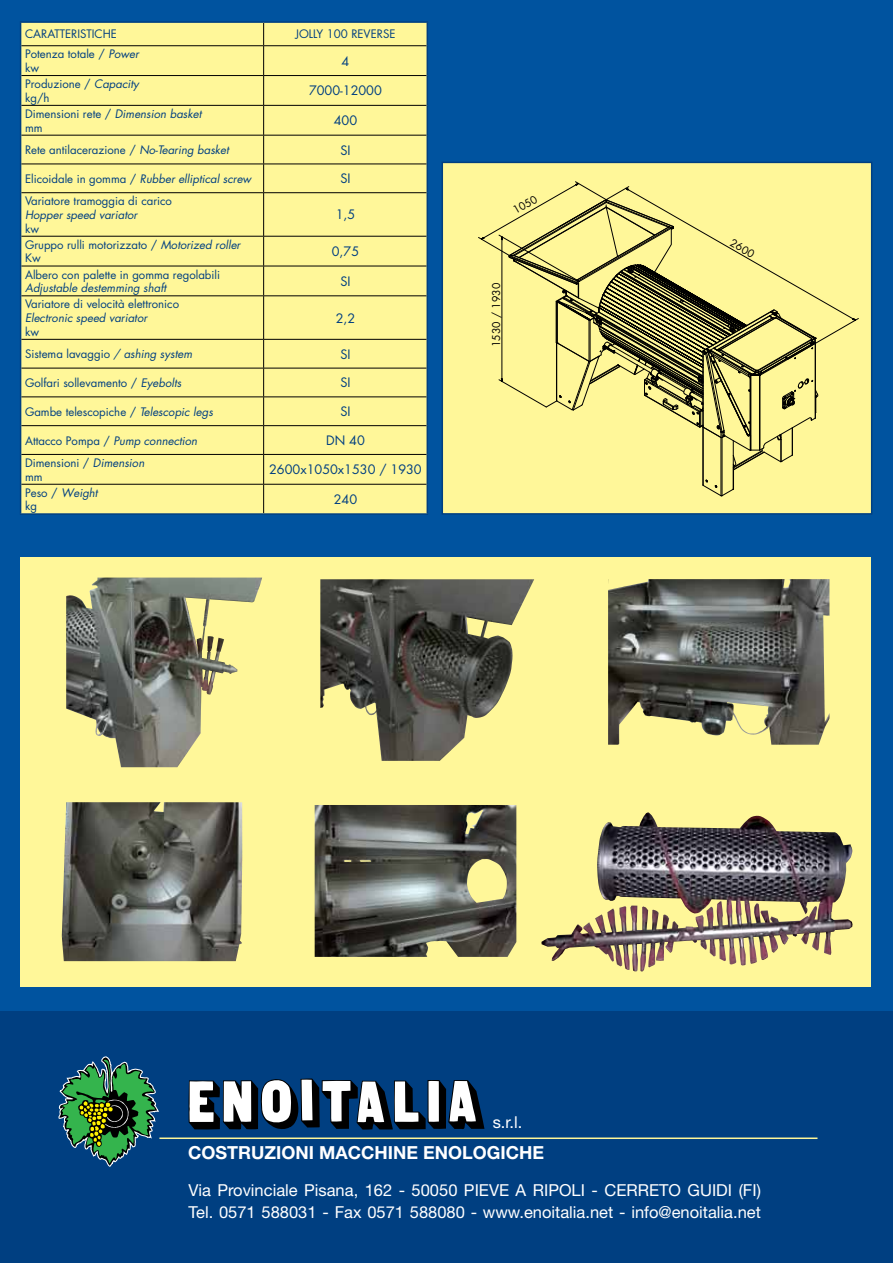
<style>
.page{position:relative;width:893px;height:1263px;background:#00539f}
.page>*{position:absolute;margin:0;border:0;box-sizing:border-box;transform-origin:0 0}
.t1{font:700 18px "Helvetica Neue";color:#fff}
.t2{font:16.5px/22.5px "Helvetica Neue";color:#fff}
.t3{font:12.6px "Futura";color:#003f81}
.t4{font:11.4px/13.6px "Futura";color:#003f81}
.t5{font:italic 11.4px "Futura";color:#003f81}
.t6{font:10.5px "Futura";color:#000}
.s1{font-style:italic}
.s2{font-style:normal}
</style>
<div class="page">
<svg style="left:20px;top:557px;width:850px;height:430px;background:#c7c282"></svg>
<div style="left:0;top:1011px;width:893px;height:252px;background:#003f81"></div>
<svg style="left:57px;top:974px;width:114px;height:193px"></svg>
<svg style="left:188px;top:1078px;width:296px;height:52px"></svg>
<hr style="left:159px;top:1137px;width:658px;height:2px;background:#fff799">
<img style="left:608px;top:579px;width:182px;height:166px">
<img style="left:63px;top:802px;width:101px;height:111px">
<img style="left:315px;top:805px;width:134px;height:152px">
<div style="left:442px;top:162px;width:430px;height:352px;background:#fff799"></div>
<svg style="left:478px;top:181px;width:381px;height:316px"></svg>
<div style="left:441px;top:162px;width:431px;height:353px;border:2px solid #003f81"></div>
<div style="left:21px;top:23px;width:406px;height:490px;background:#fff799"></div>
<hr style="left:21px;top:45px;width:243px;height:1px;background:#000">
<hr style="left:264px;top:45px;width:163px;height:1px;background:#000">
<hr style="left:21px;top:75px;width:243px;height:1px;background:#000">
<hr style="left:264px;top:75px;width:163px;height:1px;background:#000">
<hr style="left:21px;top:105px;width:243px;height:1px;background:#000">
<hr style="left:264px;top:105px;width:163px;height:1px;background:#000">
<hr style="left:21px;top:135px;width:243px;height:1px;background:#000">
<hr style="left:264px;top:135px;width:163px;height:1px;background:#000">
<hr style="left:21px;top:164px;width:243px;height:1px;background:#000">
<hr style="left:264px;top:164px;width:163px;height:1px;background:#000">
<svg style="left:263px;top:23px;width:1px;height:169px"></svg>
<hr style="left:21px;top:192px;width:243px;height:1px;background:#000">
<hr style="left:264px;top:192px;width:163px;height:1px;background:#000">
<hr style="left:263px;top:193px;width:1px;height:43px;background:#000">
<hr style="left:21px;top:236px;width:243px;height:1px;background:#000">
<hr style="left:264px;top:236px;width:163px;height:1px;background:#000">
<hr style="left:21px;top:266px;width:243px;height:1px;background:#000">
<hr style="left:264px;top:266px;width:163px;height:1px;background:#000">
<svg style="left:263px;top:237px;width:1px;height:58px"></svg>
<hr style="left:21px;top:295px;width:243px;height:1px;background:#000">
<hr style="left:264px;top:295px;width:163px;height:1px;background:#000">
<hr style="left:263px;top:296px;width:1px;height:43px;background:#000">
<hr style="left:21px;top:339px;width:243px;height:1px;background:#000">
<hr style="left:264px;top:339px;width:163px;height:1px;background:#000">
<hr style="left:21px;top:368px;width:243px;height:1px;background:#000">
<hr style="left:264px;top:368px;width:163px;height:1px;background:#000">
<hr style="left:21px;top:397px;width:243px;height:1px;background:#000">
<hr style="left:264px;top:397px;width:163px;height:1px;background:#000">
<hr style="left:21px;top:425px;width:243px;height:1px;background:#000">
<hr style="left:264px;top:425px;width:163px;height:1px;background:#000">
<hr style="left:21px;top:454px;width:243px;height:1px;background:#000">
<hr style="left:264px;top:454px;width:163px;height:1px;background:#000">
<hr style="left:21px;top:484px;width:243px;height:1px;background:#000">
<hr style="left:264px;top:484px;width:163px;height:1px;background:#000">
<svg style="left:263px;top:340px;width:1px;height:173px"></svg>
<hr style="left:20px;top:21px;width:244px;height:2px;background:#003f81">
<svg style="left:20px;top:23px;width:1px;height:23px"></svg>
<hr style="left:264px;top:21px;width:164px;height:2px;background:#003f81">
<svg style="left:427px;top:23px;width:1px;height:23px"></svg>
<hr style="left:20px;top:46px;width:1px;height:30px;background:#003f81">
<hr style="left:427px;top:46px;width:1px;height:30px;background:#003f81">
<svg style="left:20px;top:76px;width:1px;height:29px"></svg>
<svg style="left:427px;top:76px;width:1px;height:29px"></svg>
<hr style="left:20px;top:105px;width:1px;height:30px;background:#003f81">
<hr style="left:427px;top:105px;width:1px;height:30px;background:#003f81">
<svg style="left:20px;top:135px;width:1px;height:58px"></svg>
<svg style="left:427px;top:135px;width:1px;height:58px"></svg>
<hr style="left:20px;top:193px;width:1px;height:43px;background:#003f81">
<hr style="left:427px;top:193px;width:1px;height:43px;background:#003f81">
<hr style="left:20px;top:236px;width:1px;height:30px;background:#003f81">
<hr style="left:427px;top:236px;width:1px;height:30px;background:#003f81">
<hr style="left:20px;top:266px;width:1px;height:30px;background:#003f81">
<hr style="left:427px;top:266px;width:1px;height:30px;background:#003f81">
<hr style="left:20px;top:296px;width:1px;height:43px;background:#003f81">
<hr style="left:427px;top:296px;width:1px;height:43px;background:#003f81">
<svg style="left:20px;top:339px;width:1px;height:115px"></svg>
<svg style="left:427px;top:339px;width:1px;height:115px"></svg>
<hr style="left:20px;top:454px;width:1px;height:30px;background:#003f81">
<hr style="left:427px;top:454px;width:1px;height:30px;background:#003f81">
<svg style="left:20px;top:484px;width:1px;height:29px"></svg>
<svg style="left:427px;top:484px;width:1px;height:29px"></svg>
<hr style="left:20px;top:513px;width:244px;height:2px;background:#003f81">
<hr style="left:264px;top:513px;width:164px;height:2px;background:#003f81">
<img style="left:79px;top:578px;width:19px;height:31px">
<img style="left:541px;top:813px;width:209px;height:158px">
<img style="left:320px;top:579px;width:32px;height:129px">
<p class="t4" style="left:25px;top:27px;width:94px">CARATTERISTICHE</p>
<p class="t4" style="left:295px;top:27px;width:102px">JOLLY 100 REVERSE</p>
<p class="t4" style="left:25px;top:47px;width:115px">Potenza totale / <span class="s1">Power </span>kw</p>
<p class="t3" style="left:342px;top:52px;width:9px">4</p>
<p class="t4" style="left:25px;top:77px;width:115px">Produzione / <span class="s1">Capacity </span>kg/h</p>
<p class="t3" style="left:309px;top:82px;width:74px">7000-12000</p>
<p class="t4" style="left:25px;top:107px;width:178px">Dimensioni rete / <span class="s1">Dimension basket </span>mm</p>
<p class="t3" style="left:334px;top:112px;width:25px">400</p>
<p class="t4" style="left:25px;top:143px;width:205px">Rete antilacerazione / <span class="s1">No-Tearing basket</span></p>
<p class="t3" style="left:340px;top:141px;width:12px">SI</p>
<p class="t5" style="left:25px;top:171px;width:228px"><span class="s2">Elicoidale in gomma /</span> Rubber elliptical screw</p>
<p class="t3" style="left:340px;top:170px;width:12px">SI</p>
<p class="t4" style="left:25px;top:194px;width:148px">Variatore tramoggia di carico</p>
<p class="t5" style="left:25px;top:207px;width:114px">Hopper speed variator</p>
<p class="t4" style="left:25px;top:221px;width:16px">kw</p>
<p class="t3" style="left:336px;top:206px;width:21px">1,5</p>
<p class="t4" style="left:25px;top:238px;width:217px">Gruppo rulli motorizzato / <span class="s1">Motorized roller<br></span>Kw</p>
<p class="t3" style="left:332px;top:243px;width:29px">0,75</p>
<p class="t4" style="left:25px;top:267px;width:197px">Albero con palette in gomma regolabili</p>
<p class="t5" style="left:25px;top:280px;width:143px">Adjustable destemming shaft</p>
<p class="t3" style="left:340px;top:273px;width:12px">SI</p>
<p class="t4" style="left:25px;top:297px;width:156px">Variatore di velocità elettronico</p>
<p class="t5" style="left:25px;top:310px;width:124px">Electronic speed variator</p>
<p class="t4" style="left:25px;top:325px;width:16px">kw</p>
<p class="t3" style="left:336px;top:309px;width:21px">2,2</p>
<p class="t4" style="left:25px;top:347px;width:169px">Sistema lavaggio <span class="s1">/ ashing system</span></p>
<p class="t3" style="left:340px;top:345px;width:12px">SI</p>
<p class="t4" style="left:25px;top:376px;width:158px">Golfari sollevamento / <span class="s1">Eyebolts</span></p>
<p class="t3" style="left:340px;top:374px;width:12px">SI</p>
<p class="t4" style="left:25px;top:405px;width:189px">Gambe telescopiche / <span class="s1">Telescopic legs</span></p>
<p class="t3" style="left:340px;top:403px;width:12px">SI</p>
<p class="t5" style="left:25px;top:432px;width:174px"><span class="s2">Attacco Pompa /</span> Pump connection</p>
<p class="t3" style="left:326px;top:432px;width:40px">DN 40</p>
<p class="t4" style="left:25px;top:456px;width:121px">Dimensioni / <span class="s1">Dimension </span>mm</p>
<p class="t3" style="left:269px;top:461px;width:154px">2600x1050x1530 / 1930</p>
<p class="t4" style="left:25px;top:486px;width:74px">Peso / <span class="s1">Weight </span>kg</p>
<p class="t3" style="left:334px;top:491px;width:25px">240</p>
<p class="t6" style="left:510px;top:205px;width:27px;rotate:-30deg">1050</p>
<p class="t6" style="left:489px;top:347px;width:66px;rotate:-90deg">1530 / 1930</p>
<p class="t6" style="left:735px;top:236px;width:27px;rotate:30deg">2600</p>
<h2 class="t2" style="left:493px;top:1110px;width:31px">s.r.l.</h2>
<h1 class="t1" style="left:188px;top:1141px;width:357px">COSTRUZIONI MACCHINE ENOLOGICHE</h1>
<h2 class="t2" style="left:189px;top:1178px;width:574px">Via Provinciale Pisana, 162 - 50050 PIEVE A RIPOLI - CERRETO GUIDI (FI)<br>Tel. 0571 588031 - Fax 0571 588080 - www.enoitalia.net - info@enoitalia.net</h2>
</div>
